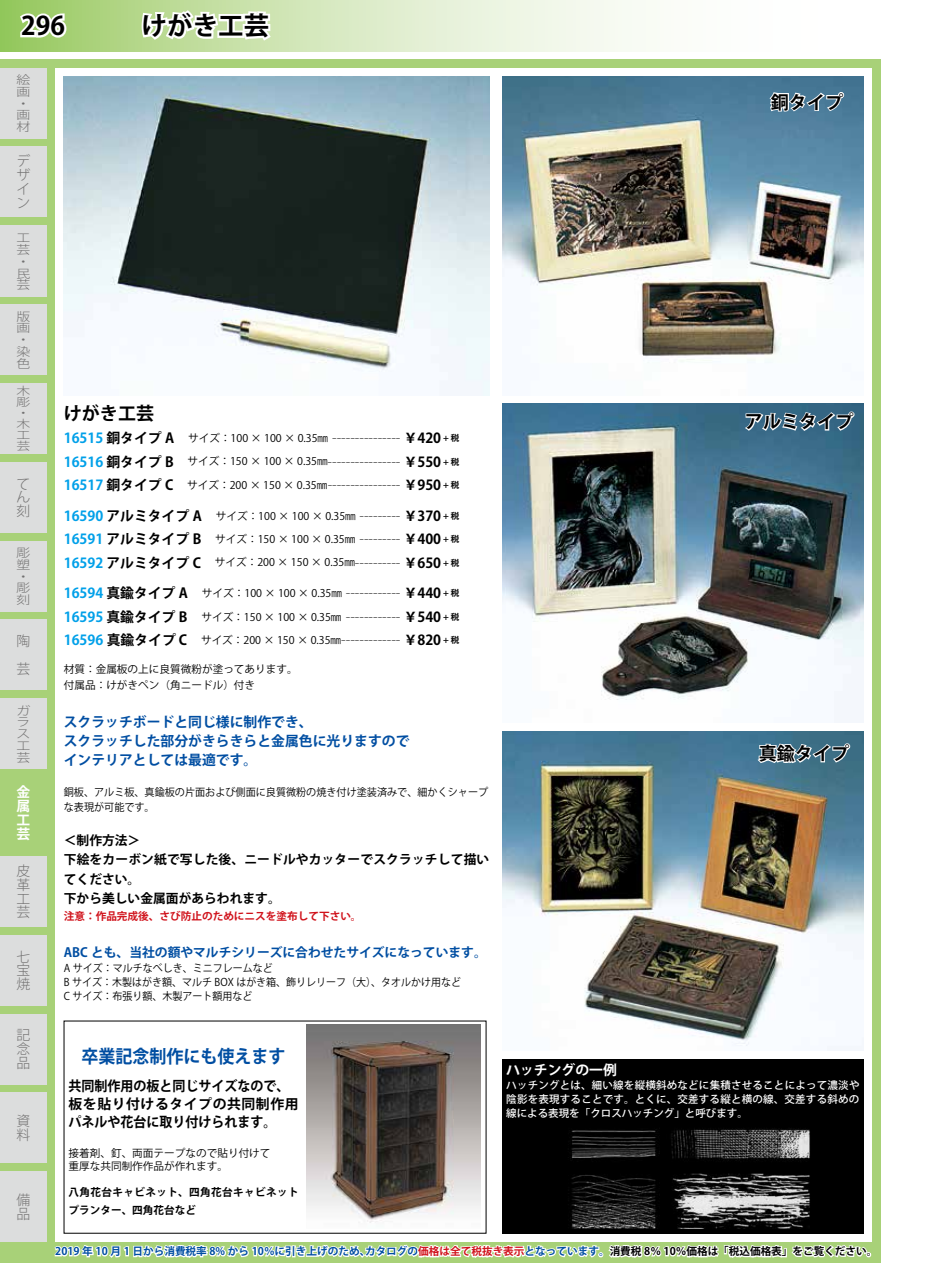
<style>
.page{position:relative;width:936px;height:1263px;background:#fff}
.page>*{position:absolute;margin:0;border:0;box-sizing:border-box;transform-origin:0 0}
.t1{font:700 25.5px "Koz Go Pro";color:#000}
.t2{font:700 18px "Koz Go Pro";color:#000}
.t3{font:700 18px "Koz Go Pro";color:#004ea2;scale:.94 1}
.t4{font:700 13.8px/19.2px "Koz Go Pro";color:#004ea2}
.t5{font:700 13.8px/18px "Koz Go Pro";color:#000;scale:.94 1}
.t6{font:300 13.8px/13.8px "Koz Go Pro";color:#727171;text-align:justify}
.t7{font:700 13.8px/13.8px "Koz Go Pro";color:#fff;text-align:justify}
.t8{font:700 12.75px/19.2px "Koz Go Pro";letter-spacing:.01em;color:#000}
.t9{font:700 12.75px "Koz Go Pro";color:#004ea2}
.t10{font:300 11.7px/11.7px "Koz Go Pro";color:#727171;text-align:justify;scale:1.18 1}
.t11{font:300 11.1px/11.1px "Koz Go Pro";color:#727171;text-align:justify;scale:1.25 1}
.t12{font:10.65px/23.4px "Koz Go Pro";color:#000;text-align:justify}
.t13{font:700 10.65px "Koz Go Pro";color:#004ea2}
.t14{font:10.65px/13.8px "Koz Go Pro";color:#000;scale:.94 1}
.t15{font:10.65px/15.9px "Koz Go Pro";color:#000;scale:.95 1}
.t16{font:700 10.65px/18px "Koz Go Pro";letter-spacing:.035em;color:#000}
.t17{font:700 10.65px "Koz Go Pro";color:#d0121b}
.t18{font:500 10.5px/13.8px "Koz Go Pro";letter-spacing:.02em;color:#fff;text-align:justify}
.s1{font-weight:700;font-size:13.8px;color:#00a0e9}
.s2{font-weight:700;font-size:13.8px}
.s3{font-weight:200;font-size:13.8px}
.s4{font-weight:700;font-size:8.55px}
.s5{color:#d0121b}
.s6{color:#000}
</style>
<div class="page">
<div style="left:0;top:60px;width:880px;height:1203px;background:#a8d178"></div>
<div style="left:0;top:68px;width:47px;height:70px;background:#dcdddd"></div>
<div style="left:0;top:147px;width:47px;height:70px;background:#dcdddd"></div>
<div style="left:0;top:226px;width:47px;height:71px;background:#dcdddd"></div>
<div style="left:0;top:304px;width:47px;height:71px;background:#dcdddd"></div>
<div style="left:0;top:383px;width:47px;height:70px;background:#dcdddd"></div>
<div style="left:0;top:462px;width:47px;height:70px;background:#dcdddd"></div>
<div style="left:0;top:541px;width:47px;height:70px;background:#dcdddd"></div>
<div style="left:0;top:620px;width:47px;height:70px;background:#dcdddd"></div>
<div style="left:0;top:699px;width:47px;height:70px;background:#dcdddd"></div>
<div style="left:0;top:856px;width:47px;height:70px;background:#dcdddd"></div>
<div style="left:0;top:935px;width:47px;height:70px;background:#dcdddd"></div>
<div style="left:0;top:1014px;width:47px;height:70px;background:#dcdddd"></div>
<div style="left:0;top:1093px;width:47px;height:70px;background:#dcdddd"></div>
<div style="left:0;top:1172px;width:47px;height:70px;background:#dcdddd"></div>
<svg style="left:54px;top:1244px;width:817px;height:14px"></svg>
<svg style="left:0;top:0;width:650px;height:51px;background:#d6e9c0"></svg>
<svg style="left:16px;top:11px;width:53px;height:29px"></svg>
<svg style="left:139px;top:8px;width:134px;height:37px"></svg>
<div style="left:55px;top:68px;width:817px;height:1174px;background:#fff"></div>
<img style="left:502px;top:404px;width:361px;height:319px">
<img style="left:502px;top:77px;width:361px;height:286px">
<img style="left:502px;top:731px;width:361px;height:319px">
<img style="left:64px;top:77px;width:425px;height:318px">
<svg style="left:742px;top:410px;width:113px;height:22px"></svg>
<svg style="left:767px;top:90px;width:78px;height:23px"></svg>
<svg style="left:755px;top:742px;width:96px;height:29px"></svg>
<div style="left:502px;top:1059px;width:361px;height:174px;background:#000"></div>
<img style="left:570px;top:1129px;width:240px;height:100px">
<img style="left:306px;top:1025px;width:174px;height:198px">
<h1 class="t1" style="left:21px;top:9px;width:249px">296　　　けがき工芸</h1>
<p class="t10" style="left:16px;top:74px;width:13px">絵画・画材</p>
<p class="t6" style="left:16px;top:155px;width:15px">デザイン</p>
<p class="t10" style="left:16px;top:232px;width:13px">工芸・民芸</p>
<p class="t10" style="left:16px;top:310px;width:13px">版画・染色</p>
<p class="t11" style="left:16px;top:385px;width:13px">木彫・木工芸</p>
<p class="t6" style="left:16px;top:477px;width:15px">てん刻</p>
<p class="t10" style="left:16px;top:547px;width:13px">彫塑・彫刻</p>
<p class="t6" style="left:16px;top:627px;width:15px;line-height:27.6px">陶芸</p>
<p class="t10" style="left:16px;top:705px;width:13px">ガラス工芸</p>
<p class="t7" style="left:16px;top:786px;width:15px">金属工芸</p>
<p class="t6" style="left:16px;top:864px;width:15px">皮革工芸</p>
<p class="t6" style="left:16px;top:950px;width:15px">七宝焼</p>
<p class="t6" style="left:16px;top:1028px;width:15px">記念品</p>
<p class="t6" style="left:16px;top:1114px;width:15px">資料</p>
<p class="t6" style="left:16px;top:1193px;width:15px">備品</p>
<h2 class="t2" style="left:64px;top:402px;width:92px">けがき工芸</h2>
<p class="t12" style="left:64px;top:427px;width:397px"><span class="s1">16515</span> <span class="s2">銅タイプ A　</span>サイズ：100 × 100 × 0.35㎜ <span class="s3">---------------</span> <span class="s2">￥420</span> <span class="s4">+ 税</span><span class="s1">16516</span> <span class="s2">銅タイプ B　</span>サイズ：150 × 100 × 0.35㎜<span class="s3">----------------</span> <span class="s2">￥550</span> <span class="s4">+ 税</span><span class="s1">16517</span> <span class="s2">銅タイプ C　</span>サイズ：200 × 150 × 0.35㎜<span class="s3">----------------</span> <span class="s2">￥950</span> <span class="s4">+ 税</span></p>
<p class="t12" style="left:64px;top:504px;width:397px"><span class="s1">16590</span> <span class="s2">アルミタイプ A　</span>サイズ：100 × 100 × 0.35㎜ <span class="s3">---------</span> <span class="s2">￥370</span> <span class="s4">+ 税</span><span class="s1">16591</span> <span class="s2">アルミタイプ B　</span>サイズ：150 × 100 × 0.35㎜ <span class="s3">---------</span> <span class="s2">￥400</span> <span class="s4">+ 税</span><span class="s1">16592</span> <span class="s2">アルミタイプ C　</span>サイズ：200 × 150 × 0.35㎜<span class="s3">----------</span> <span class="s2">￥650</span> <span class="s4">+ 税</span></p>
<p class="t12" style="left:64px;top:582px;width:397px"><span class="s1">16594</span> <span class="s2">真鍮タイプ A　</span>サイズ：100 × 100 × 0.35㎜ <span class="s3">------------</span> <span class="s2">￥440</span> <span class="s4">+ 税</span><span class="s1">16595</span> <span class="s2">真鍮タイプ B　</span>サイズ：150 × 100 × 0.35㎜ <span class="s3">------------</span> <span class="s2">￥540</span> <span class="s4">+ 税</span><span class="s1">16596</span> <span class="s2">真鍮タイプ C　</span>サイズ：200 × 150 × 0.35㎜<span class="s3">-------------</span> <span class="s2">￥820</span> <span class="s4">+ 税</span></p>
<p class="t12" style="left:64px;top:662px;width:235px;line-height:15.9px">材質：金属板の上に良質微粉が塗ってあります。付属品：けがきペン（角ニードル）付き</p>
<p class="t4" style="left:64px;top:713px;width:347px">スクラッチボードと同じ様に制作でき、<br>スクラッチした部分がきらきらと金属色に光りますのでインテリアとしては最適です。</p>
<p class="t15" style="left:64px;top:784px;width:448px">銅板、アルミ板、真鍮板の片面および側面に良質微粉の焼き付け塗装済みで、細かくシャープな表現が可能です。</p>
<p class="t8" style="left:64px;top:832px;width:427px">＜制作方法＞　<br>下絵をカーボン紙で写した後、ニードルやカッターでスクラッチして描いてください。<br>下から美しい金属面があらわれます。</p>
<p class="t17" style="left:64px;top:909px;width:299px">注意：作品完成後、さび防止のためにニスを塗布して下さい。</p>
<p class="t9" style="left:64px;top:944px;width:424px">ABC とも、当社の額やマルチシリーズに合わせたサイズになっています。</p>
<p class="t14" style="left:64px;top:961px;width:424px">A サイズ：マルチなべしき、ミニフレームなど<br>B サイズ：木製はがき額、マルチ BOX はがき箱、飾りレリーフ（大）、タオルかけ用など<br>C サイズ：布張り額、木製アート額用など</p>
<h2 class="t3" style="left:82px;top:1045px;width:218px">卒業記念制作にも使えます</h2>
<p class="t5" style="left:68px;top:1078px;width:246px">共同制作用の板と同じサイズなので、板を貼り付けるタイプの共同制作用パネルや花台に取り付けられます。</p>
<p class="t12" style="left:68px;top:1146px;width:203px;line-height:13.8px">接着剤、釘、両面テープなので貼り付けて重厚な共同制作作品が作れます。</p>
<p class="t16" style="left:68px;top:1184px;width:232px">八角花台キャビネット、四角花台キャビネットプランター、四角花台など</p>
<h2 class="t2" style="left:770px;top:91px;width:74px">銅タイプ</h2>
<h2 class="t2" style="left:745px;top:410px;width:110px">アルミタイプ</h2>
<h2 class="t2" style="left:758px;top:742px;width:92px">真鍮タイプ</h2>
<p class="t7" style="left:506px;top:1064px;width:112px">ハッチングの一例</p>
<p class="t18" style="left:506px;top:1079px;width:355px">ハッチングとは、細い線を縦横斜めなどに集積させることによって濃淡や陰影を表現することです。とくに、交差する縦と横の線、交差する斜めの線による表現を「クロスハッチング」と呼びます。</p>
<p class="t13" style="left:55px;top:1244px;width:823px">2019 年 10 月 1 日から消費税率 8% から 10％に引き上げのため、カタログの<span class="s5">価格は全て税抜き表示</span>となっています。<span class="s6">消費税 8％ 10％価格は「税込価格表」をご覧ください。</span></p>
</div>
